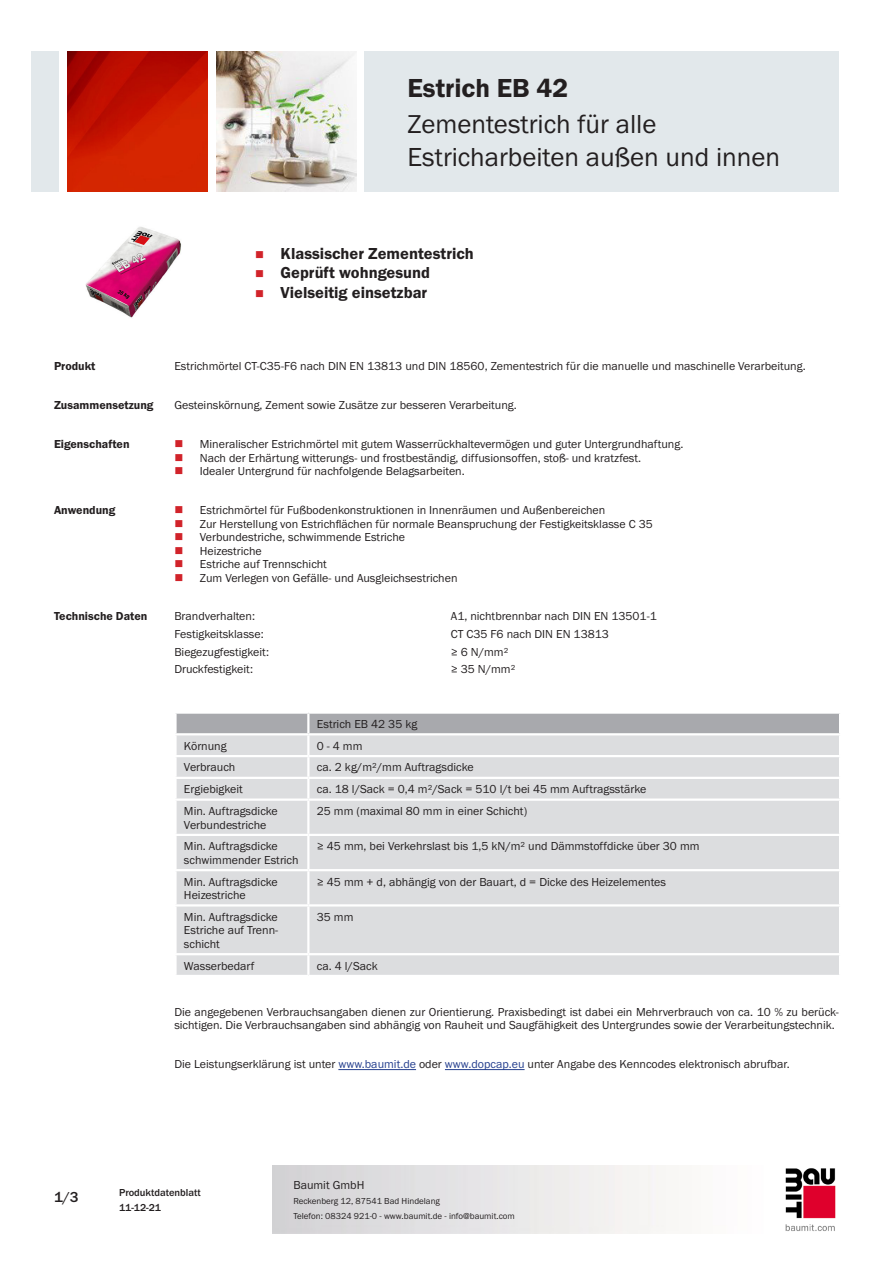
<style>
.page{position:relative;width:893px;height:1263px;background:#fff}
.page>*{position:absolute;margin:0;border:0;box-sizing:border-box;transform-origin:0 0}
.PDS_Produktname_Land{font:27px/32.4px "BM Franklin Gothic URW Boo";color:#231f20}
.PDS_Produktname{font:27px "BM Franklin Gothic URW Dem";color:#231f20}
.t1{font:16.5px "BM Franklin Gothic URW Dem";color:#231f20}
.t2{font:500 15px "BM Franklin Gothic URW";color:#231f20}
.PDS_Standard{font:12px/13.5px "BM Franklin Gothic URW Boo";color:#231f20}
.PDS_Standard_linksbü{font:12px/13.5px "BM Franklin Gothic URW Boo";color:#231f20}
.PDS_Header{font:12px "BM Franklin Gothic URW Dem";color:#231f20}
.t3{font:500 10.5px/15px "BM Franklin Gothic URW";color:#231f20}
.t4{font:9px/15px "BM Franklin Gothic URW Boo";color:#231f20}
.s1{color:#253f8e}
</style>
<div class="page">
<img style="left:785px;top:1168px;width:51px;height:63px">
<div style="left:32px;top:51px;width:27px;height:140px;background:#e2e8eb"></div>
<img style="left:68px;top:52px;width:140px;height:139px">
<img style="left:216px;top:51px;width:141px;height:140px">
<div style="left:365px;top:51px;width:474px;height:140px;background:#e2e8eb"></div>
<img style="left:85px;top:227px;width:96px;height:91px">
<div style="left:177px;top:735px;width:662px;height:240px;background:#dcdddf"></div>
<div style="left:175px;top:713px;width:665px;height:20px;background:#a8a9ad"></div>
<hr style="left:307px;top:735px;width:2px;height:20px;background:#fff">
<hr style="left:174px;top:755px;width:134px;height:2px;background:#fff">
<hr style="left:308px;top:755px;width:533px;height:2px;background:#fff">
<hr style="left:307px;top:757px;width:2px;height:20px;background:#fff">
<hr style="left:174px;top:777px;width:134px;height:2px;background:#fff">
<hr style="left:308px;top:777px;width:533px;height:2px;background:#fff">
<svg style="left:307px;top:779px;width:2px;height:19px"></svg>
<hr style="left:174px;top:798px;width:134px;height:3px;background:#fff">
<hr style="left:308px;top:798px;width:533px;height:3px;background:#fff">
<hr style="left:307px;top:801px;width:2px;height:33px;background:#fff">
<hr style="left:174px;top:834px;width:134px;height:2px;background:#fff">
<hr style="left:308px;top:834px;width:533px;height:2px;background:#fff">
<hr style="left:307px;top:836px;width:2px;height:33px;background:#fff">
<hr style="left:174px;top:869px;width:134px;height:2px;background:#fff">
<hr style="left:308px;top:869px;width:533px;height:2px;background:#fff">
<hr style="left:307px;top:871px;width:2px;height:33px;background:#fff">
<hr style="left:174px;top:904px;width:134px;height:2px;background:#fff">
<hr style="left:308px;top:904px;width:533px;height:2px;background:#fff">
<hr style="left:307px;top:906px;width:2px;height:47px;background:#fff">
<hr style="left:174px;top:953px;width:134px;height:2px;background:#fff">
<hr style="left:308px;top:953px;width:533px;height:2px;background:#fff">
<hr style="left:307px;top:955px;width:2px;height:20px;background:#fff">
<hr style="left:338px;top:1069px;width:78px;height:1px;background:#253f8e">
<hr style="left:445px;top:1069px;width:80px;height:1px;background:#253f8e">
<p class="PDS_Produktname" style="left:407px;top:71px;width:162px">Estrich EB 42</p>
<p class="PDS_Produktname_Land" style="left:407px;top:109px;width:374px">Zementestrich für alle<br>Estricharbeiten außen und innen</p>
<p class="t1" style="left:281px;top:243px;width:195px">Klassischer Zementestrich</p>
<p class="t1" style="left:281px;top:263px;width:151px">Geprüft wohngesund</p>
<p class="t1" style="left:281px;top:282px;width:148px">Vielseitig einsetzbar</p>
<p class="PDS_Header" style="left:54px;top:359px;width:43px">Produkt</p>
<p class="PDS_Standard" style="left:174px;top:360px;width:633px">Estrichmörtel CT-C35-F6 nach DIN EN 13813 und DIN 18560, Zementestrich für die manuelle und maschinelle Verarbeitung.</p>
<p class="PDS_Header" style="left:54px;top:398px;width:101px">Zusammensetzung</p>
<p class="PDS_Standard" style="left:174px;top:399px;width:344px">Gesteinskörnung, Zement sowie Zusätze zur besseren Verarbeitung.</p>
<p class="PDS_Header" style="left:54px;top:437px;width:77px">Eigenschaften</p>
<p class="PDS_Standard" style="left:200px;top:438px;width:485px">Mineralischer Estrichmörtel mit gutem Wasserrückhaltevermögen und guter Untergrundhaftung.</p>
<p class="PDS_Standard" style="left:200px;top:451px;width:443px">Nach der Erhärtung witterungs- und frostbeständig, diffusionsoffen, stoß- und kratzfest.</p>
<p class="PDS_Standard" style="left:200px;top:465px;width:266px">Idealer Untergrund für nachfolgende Belagsarbeiten.</p>
<p class="PDS_Header" style="left:54px;top:503px;width:63px">Anwendung</p>
<p class="PDS_Standard" style="left:200px;top:504px;width:407px">Estrichmörtel für Fußbodenkonstruktionen in Innenräumen und Außenbereichen</p>
<p class="PDS_Standard" style="left:200px;top:517px;width:454px">Zur Herstellung von Estrichflächen für normale Beanspruchung der Festigkeitsklasse C 35</p>
<p class="PDS_Standard" style="left:200px;top:531px;width:207px">Verbundestriche, schwimmende Estriche</p>
<p class="PDS_Standard" style="left:200px;top:544px;width:63px">Heizestriche</p>
<p class="PDS_Standard" style="left:200px;top:558px;width:129px">Estriche auf Trennschicht</p>
<p class="PDS_Standard" style="left:200px;top:571px;width:259px">Zum Verlegen von Gefälle- und Ausgleichsestrichen</p>
<p class="PDS_Header" style="left:54px;top:609px;width:95px">Technische Daten</p>
<p class="PDS_Standard_linksbü" style="left:174px;top:610px;width:82px">Brandverhalten:</p>
<p class="PDS_Standard_linksbü" style="left:451px;top:610px;width:207px">A1, nichtbrennbar nach DIN EN 13501-1</p>
<p class="PDS_Standard_linksbü" style="left:174px;top:627px;width:91px">Festigkeitsklasse:</p>
<p class="PDS_Standard_linksbü" style="left:451px;top:627px;width:160px">CT C35 F6 nach DIN EN 13813</p>
<p class="PDS_Standard_linksbü" style="left:174px;top:645px;width:96px">Biegezugfestigkeit:</p>
<p class="PDS_Standard_linksbü" style="left:451px;top:645px;width:59px">≥ 6 N/mm²</p>
<p class="PDS_Standard_linksbü" style="left:174px;top:662px;width:80px">Druckfestigkeit:</p>
<p class="PDS_Standard_linksbü" style="left:451px;top:662px;width:66px">≥ 35 N/mm²</p>
<p class="PDS_Standard_linksbü" style="left:317px;top:717px;width:102px">Estrich EB 42 35 kg</p>
<p class="PDS_Standard_linksbü" style="left:184px;top:739px;width:44px">Körnung</p>
<p class="PDS_Standard_linksbü" style="left:317px;top:739px;width:47px">0 - 4 mm</p>
<p class="PDS_Standard_linksbü" style="left:184px;top:761px;width:53px">Verbrauch</p>
<p class="PDS_Standard_linksbü" style="left:317px;top:761px;width:158px">ca. 2 kg/m²/mm Auftragsdicke</p>
<p class="PDS_Standard_linksbü" style="left:184px;top:783px;width:60px">Ergiebigkeit</p>
<p class="PDS_Standard_linksbü" style="left:317px;top:783px;width:331px">ca. 18 l/Sack = 0,4 m²/Sack = 510 l/t bei 45 mm Auftragsstärke</p>
<p class="PDS_Standard_linksbü" style="left:184px;top:804px;width:95px">Min. Auftragsdicke<br>Verbundestriche</p>
<p class="PDS_Standard_linksbü" style="left:317px;top:804px;width:212px">25 mm (maximal 80 mm in einer Schicht)</p>
<p class="PDS_Standard_linksbü" style="left:184px;top:840px;width:116px">Min. Auftragsdicke schwimmender Estrich</p>
<p class="PDS_Standard_linksbü" style="left:317px;top:840px;width:384px">≥ 45 mm, bei Verkehrslast bis 1,5 kN/m² und Dämmstoffdicke über 30 mm</p>
<p class="PDS_Standard_linksbü" style="left:184px;top:875px;width:95px">Min. Auftragsdicke<br>Heizestriche</p>
<p class="PDS_Standard_linksbü" style="left:317px;top:875px;width:351px">≥ 45 mm + d, abhängig von der Bauart, d = Dicke des Heizelementes</p>
<p class="PDS_Standard_linksbü" style="left:184px;top:910px;width:96px;text-align:justify">Min. Auftragsdicke Estriche auf Trenn&shy;schicht</p>
<p class="PDS_Standard_linksbü" style="left:317px;top:910px;width:38px">35 mm</p>
<p class="PDS_Standard_linksbü" style="left:184px;top:959px;width:72px">Wasserbedarf</p>
<p class="PDS_Standard_linksbü" style="left:317px;top:959px;width:62px">ca. 4 l/Sack</p>
<p class="PDS_Standard" style="left:174px;top:1005px;width:666px">Die angegebenen Verbrauchsangaben dienen zur Orientierung. Praxisbedingt ist dabei ein Mehrverbrauch von ca. 10 % zu berück&shy;sichtigen. Die Verbrauchsangaben sind abhängig von Rauheit und Saugfähigkeit des Untergrundes sowie der Verarbeitungstechnik.</p>
<p class="PDS_Standard" style="left:174px;top:1058px;width:617px">Die Leistungserklärung ist unter <span class="s1">www.baumit.de</span> oder <span class="s1">www.dopcap.eu</span> unter Angabe des Kenncodes elektronisch abrufbar.</p>
<p class="t2" style="left:54px;top:1188px;width:26px">1/3</p>
<p class="t3" style="left:119px;top:1185px;width:83px">Produktdatenblatt<br>11-12-21</p>
<p class="PDS_Standard" style="left:293px;top:1178px;width:73px">Baumit GmbH</p>
<p class="t4" style="left:293px;top:1193px;width:223px">Reckenberg 12, 87541 Bad Hindelang<br>Telefon: 08324 921-0 - www.baumit.de - info@baumit.com</p>
</div>
